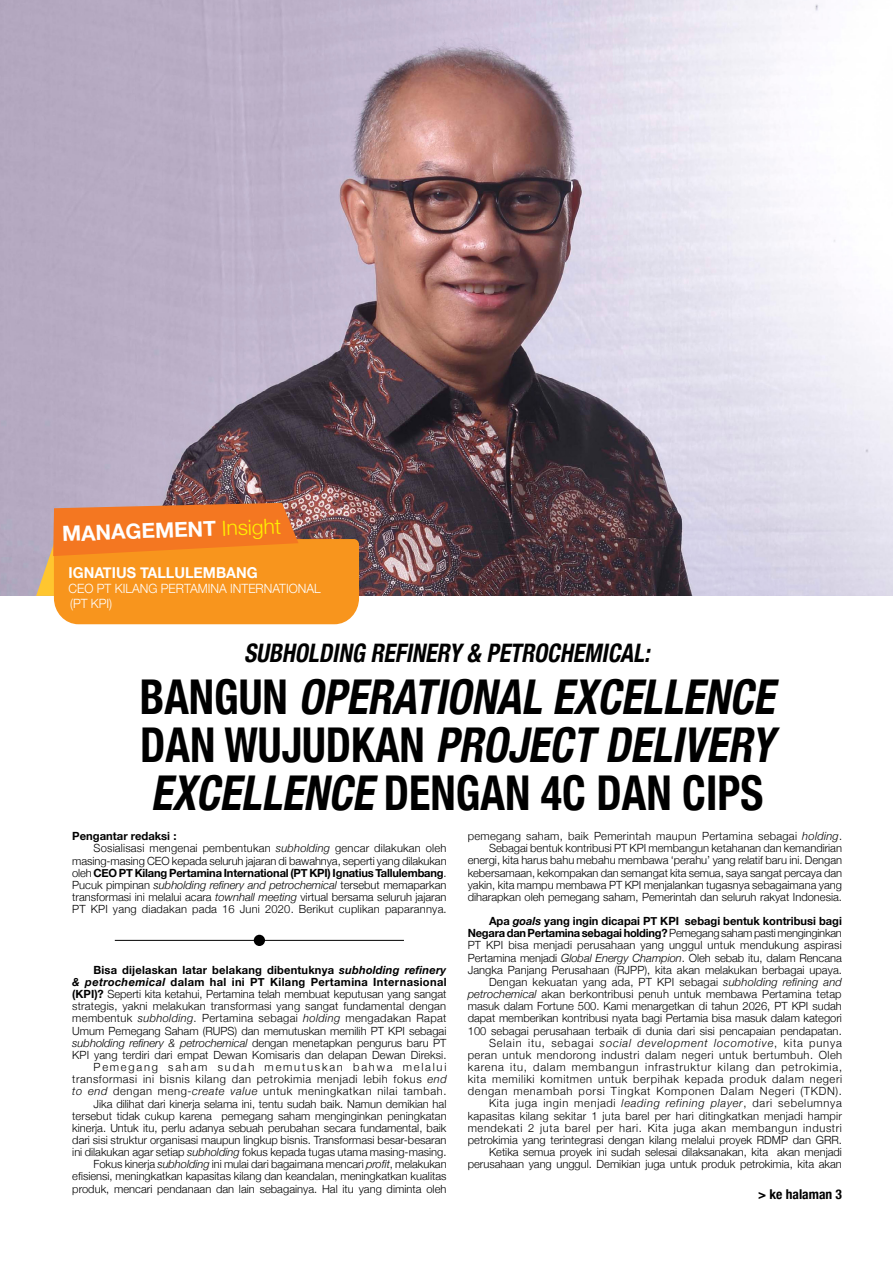
<style>
.page{position:relative;width:893px;height:1263px;background:#fff}
.page>*{position:absolute;margin:0;border:0;box-sizing:border-box;transform-origin:0 0}
.t1{font:italic 700 condensed 48px/48px "Helvetica Neue";color:#000;text-align:justify;scale:.92 1}
.t2{font:italic 700 condensed 25.5px "Helvetica Neue";color:#000;scale:.92 1}
.t3{font:700 21px "Helvetica Neue";color:#fff}
.t4{font:700 15px "Helvetica Neue";color:#fff;scale:.96 1}
.t5{font:700 condensed 13.5px "Helvetica Neue";color:#000}
.t6{font:300 12.75px/15px "Helvetica Neue";color:#fff;scale:.96 1}
.t7{font:300 11.25px/12.1px "Helvetica Neue";letter-spacing:.005em;color:#000;text-align:right}
.t8{font:700 11.25px "Helvetica Neue";letter-spacing:-.015em;color:#000}
.t9{font:italic 300 11.25px "Helvetica Neue";color:#000}
.s1{font-weight:300;color:#fff200}
.s2{font-style:normal}
.s3{font-style:italic}
.s4{font-weight:300}
.s5{font-weight:700}
.s6{font-weight:700;font-style:italic}
</style>
<div class="page">
<img style="left:0;top:0;width:893px;height:595px">
<hr style="left:115px;top:940px;width:289px;height:1px;background:#000">
<div style="left:254px;top:935px;width:11px;height:11px;background:#000;border-radius:50%"></div>
<svg style="left:36px;top:503px;width:323px;height:121px;background:#ed8d2e"></svg>
<h3 class="t3" style="left:62px;top:517px;width:220px;rotate:-2deg">MANAGEMENT <span class="s1">Insight</span></h3>
<h3 class="t4" style="left:69px;top:561px;width:198px">IGNATIUS TALLULEMBANG</h3>
<p class="t6" style="left:69px;top:580px;width:264px">CEO PT KILANG PERTAMINA INTERNATIONAL (PT KPI)</p>
<h2 class="t2" style="left:244px;top:631px;width:450px">SUBHOLDING REFINERY&amp; PETROCHEMICAL:</h2>
<h1 class="t1" style="left:140px;top:670px;width:705px"><span class="s2">B A N G U N</span> OPERATIONALEXCELLENCE <span class="s2">D A N W U J U D K A N</span> PROJECTDELIVERY EXCELLENCE<span class="s2">DENGAN 4C DAN CIPS</span></h1>
<p class="t8" style="left:72px;top:827px;width:106px">Pengantar redaksi :</p>
<p class="t7" style="left:94px;top:841px;width:354px">Sosialisasi mengenai pembentukan <span class="s3">subholding</span> gencar dilakukan oleh</p>
<p class="t7" style="left:72px;top:854px;width:376px">masing-masing CEO kepada seluruh jajaran di bawahnya, seperti yang dilakukan</p>
<p class="t8" style="left:72px;top:864px;width:376px"><span class="s4">oleh</span> CEO PT Kilang Pertamina International (PT KPI) Ignatius Tallulembang<span class="s4">.</span></p>
<p class="t9" style="left:72px;top:876px;width:376px"><span class="s2">Pucuk pimpinan</span> subholding refinery and petrochemical <span class="s2">tersebut memaparkan</span></p>
<p class="t7" style="left:72px;top:890px;width:376px">transformasi ini melalui acara <span class="s3">townhall meeting</span> virtual bersama seluruh jajaran</p>
<p class="t7" style="left:72px;top:902px;width:376px">PT KPI yang diadakan pada 16 Juni 2020. Berikut cuplikan paparannya.</p>
<p class="t7" style="left:72px;top:963px;width:376px"><span class="s5">Bisa dijelaskan latar belakang dibentuknya</span> <span class="s6">subholding refinery<br>&amp; petrochemical</span> <span class="s5">dalam hal ini PT Kilang Pertamina Internasional (KPI)?</span> Seperti kita ketahui, Pertamina telah membuat keputusan yang sangat strategis, yakni melakukan transformasi yang sangat fundamental dengan membentuk <span class="s3">subholding</span>. Pertamina sebagai <span class="s3">holding</span> mengadakan Rapat Umum Pemegang Saham (RUPS) dan memutuskan memilih PT KPI sebagai <span class="s3">subholding refinery &amp; petrochemical</span> dengan menetapkan pengurus baru PT KPI yang terdiri dari empat Dewan Komisaris dan delapan Dewan Direksi.<br>Pemegang saham sudah memutuskan bahwa melalui transformasi ini bisnis kilang dan petrokimia menjadi lebih fokus <span class="s3">end to end</span> dengan meng-<span class="s3">create value</span> untuk meningkatkan nilai tambah.<br>Jika dilihat dari kinerja selama ini, tentu sudah baik. Namun demikian hal tersebut tidak cukup karena pemegang saham menginginkan peningkatan kinerja. Untuk itu, perlu adanya sebuah perubahan secara fundamental, baik dari sisi struktur organisasi maupun lingkup bisnis. Transformasi besar-besaran ini dilakukan agar setiap <span class="s3">subholding</span> fokus kepada tugas utama masing-masing.<br>Fokus kinerja <span class="s3">subholding</span> ini mulai dari bagaimana mencari <span class="s3">profit</span>, melakukan efisiensi, meningkatkan kapasitas kilang dan keandalan, meningkatkan kualitas produk, mencari pendanaan dan lain sebagainya. Hal itu yang diminta oleh</p>
<p class="t7" style="left:468px;top:829px;width:376px">pemegang saham, baik Pemerintah maupun Pertamina sebagai <span class="s3">holding</span>.<br>Sebagai bentuk kontribusi PT KPI membangun ketahanan dan kemandirian energi, kita harus bahu mebahu membawa ‘perahu’ yang relatif baru ini. Dengan kebersamaan, kekompakan dan semangat kita semua, saya sangat percaya dan yakin, kita mampu membawa PT KPI menjalankan tugasnya sebagaimana yang diharapkan oleh pemegang saham, Pemerintah dan seluruh rakyat Indonesia.</p>
<p class="t7" style="left:468px;top:914px;width:376px"><span class="s5">Apa</span> <span class="s6">goals</span> <span class="s5">yang ingin dicapai PT KPI sebagi bentuk kontribusi bagi Negara dan Pertamina sebagai holding?</span> Pemegang saham pasti menginginkan PT KPI bisa menjadi perusahaan yang unggul untuk mendukung aspirasi Pertamina menjadi <span class="s3">Global Energy Champion</span>. Oleh sebab itu, dalam Rencana Jangka Panjang Perusahaan (RJPP), kita akan melakukan berbagai upaya.<br>Dengan kekuatan yang ada, PT KPI sebagai <span class="s3">subholding refining and petrochemical</span> akan berkontribusi penuh untuk membawa Pertamina tetap masuk dalam Fortune 500. Kami menargetkan di tahun 2026, PT KPI sudah dapat memberikan kontribusi nyata bagi Pertamia bisa masuk dalam kategori 100 sebagai perusahaan terbaik di dunia dari sisi pencapaian pendapatan.<br>Selain itu, sebagai <span class="s3">social development locomotive</span>, kita punya peran untuk mendorong industri dalam negeri untuk bertumbuh. Oleh karena itu, dalam membangun infrastruktur kilang dan petrokimia, kita memiliki komitmen untuk berpihak kepada produk dalam negeri dengan menambah porsi Tingkat Komponen Dalam Negeri (TKDN).<br>Kita juga ingin menjadi <span class="s3">leading refining player</span>, dari sebelumnya kapasitas kilang sekitar 1 juta barel per hari ditingkatkan menjadi hampir mendekati 2 juta barel per hari. Kita juga akan membangun industri petrokimia yang terintegrasi dengan kilang melalui proyek RDMP dan GRR.<br>Ketika semua proyek ini sudah selesai dilaksanakan, kita akan menjadi perusahaan yang unggul. Demikian juga untuk produk petrokimia, kita akan</p>
<p class="t5" style="left:758px;top:1183px;width:85px">&gt; ke halaman 3</p>
</div>
